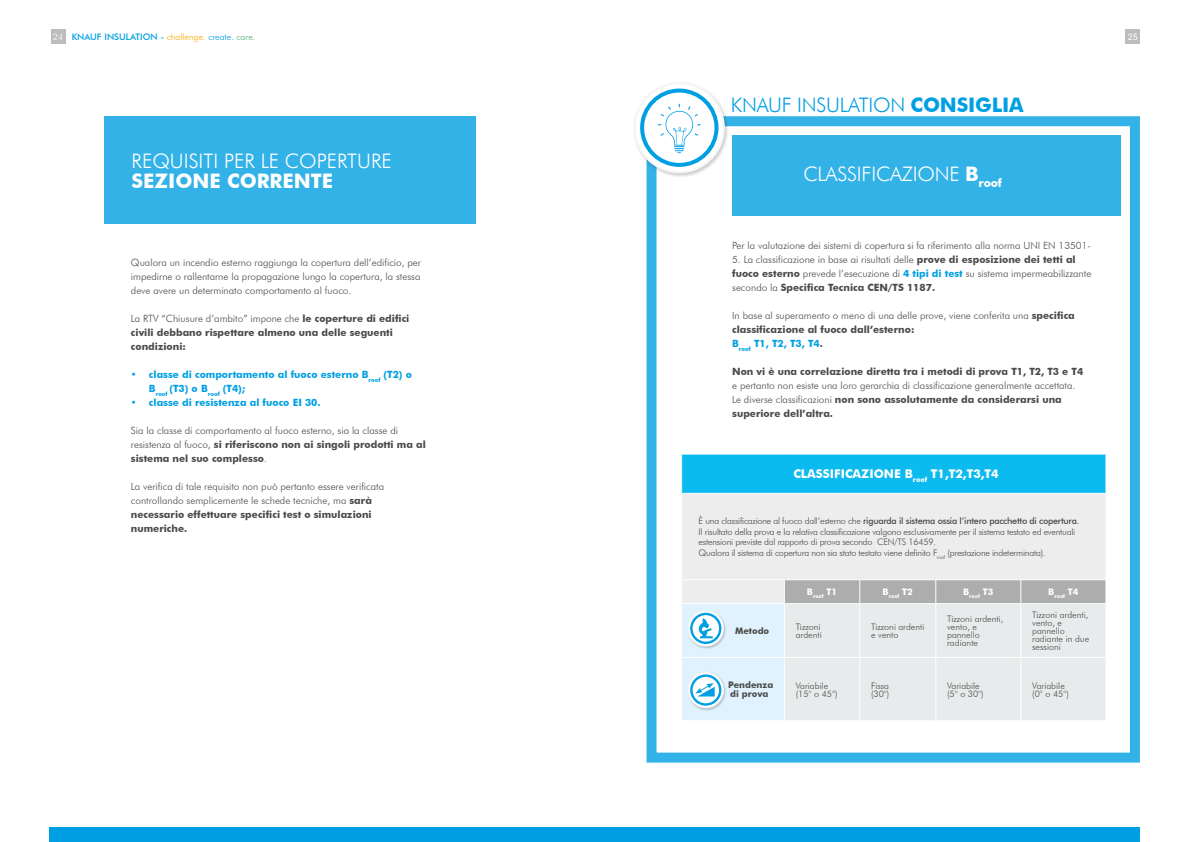
<style>
.page{position:relative;width:1191px;height:842px;background:#fff}
.page>*{position:absolute;margin:0;border:0;box-sizing:border-box;transform-origin:0 0}
.t1{font:300 20px "Futura BT";color:#fff}
.t2{font:300 20px "Futura BT";letter-spacing:-.01em;color:#009fe3}
.t3{font:700 20px "Futura BT";color:#fff}
.t4{font:700 12px "Futura BT";color:#fff}
.t5{font:300 10px/14px "Futura BT";color:#4a4a49}
.t6{font:700 10px/14px "Futura BT";color:#4a4a49}
.t7{font:700 10px/14px "Futura BT";color:#009fe3}
.t8{font:300 9px/10.8px "Futura BT";letter-spacing:-.025em;color:#4a4a49}
.t9{font:300 9px/8px "Futura BT";color:#4a4a49}
.t10{font:500 9px "Futura BT";color:#009fe3}
.t11{font:700 9px/9px "Futura BT";color:#4a4a49}
.t12{font:9px "Roboto";color:#fff}
.t13{font:700 5.2px "Futura BT";color:#fff}
.s1{font-weight:300;color:#fff}
.s2{font-weight:300;color:#f6aa00}
.s3{font-weight:300}
.s4{font-weight:300;color:#52ae69}
.s5{font-weight:700}
.s6{font-weight:700;color:#009fe3}
.s7{font-weight:500}
</style>
<div class="page">
<div style="left:646px;top:116px;width:494px;height:647px;border:10px solid #009fe3"></div>
<div style="left:632px;top:82px;width:97px;height:97px;background:#000;opacity:.2"></div>
<svg style="left:635px;top:83px;width:89px;height:89px"></svg>
<div style="left:634px;top:82px;width:91px;height:91px;border:2px solid #f6f6f6;border-radius:50%"></div>
<svg style="left:642px;top:91px;width:74px;height:74px"></svg>
<div style="left:640px;top:89px;width:78px;height:78px;border:4px solid #009fe3;border-radius:50%"></div>
<svg style="left:657px;top:104px;width:44px;height:50px"></svg>
<div style="left:51px;top:30px;width:14px;height:14px;background:#bcbcbc"></div>
<div style="left:1126px;top:30px;width:14px;height:14px;background:#bcbcbc"></div>
<div style="left:50px;top:827px;width:1090px;height:15px;background:#009fe3"></div>
<div style="left:105px;top:116px;width:371px;height:107px;background:#33b2e8"></div>
<div style="left:681px;top:454px;width:425px;height:39px;background:#0bbbef"></div>
<div style="left:682px;top:494px;width:423px;height:85px;background:#ededed"></div>
<hr style="left:681px;top:454px;width:103px;height:1px;background:#fff">
<hr style="left:681px;top:455px;width:1px;height:38px;background:#fff">
<hr style="left:784px;top:454px;width:75px;height:1px;background:#fff">
<hr style="left:859px;top:454px;width:76px;height:1px;background:#fff">
<hr style="left:935px;top:454px;width:85px;height:1px;background:#fff">
<hr style="left:1020px;top:454px;width:86px;height:1px;background:#fff">
<hr style="left:1105px;top:455px;width:1px;height:38px;background:#fff">
<svg style="left:682px;top:580px;width:424px;height:140px;background:#dde4e7"></svg>
<div style="left:732px;top:135px;width:388px;height:80px;background:#33b2e8"></div>
<p class="t10" style="left:53px;top:32px;width:204px"><span class="s1">24</span> KNAUF INSULATION - <span class="s2">challenge.</span> <span class="s3">create.</span> <span class="s4">care.</span></p>
<p class="t12" style="left:1127px;top:31px;width:12px">25</p>
<h1 class="t2" style="left:730px;top:93px;width:294px">KNAUF INSULATION <span class="s5">CONSIGLIA</span></h1>
<h1 class="t1" style="left:132px;top:148px;width:262px">REQUISITI PER LE COPERTURE</h1>
<h1 class="t3" style="left:132px;top:168px;width:203px">SEZIONE CORRENTE</h1>
<h1 class="t1" style="left:803px;top:161px;width:200px">CLASSIFICAZIONE <span class="s5">B</span><sub>roof</sub></h1>
<p class="t5" style="left:131px;top:256px;width:292px;text-align:justify">Qualora un incendio esterno raggiunga la copertura dell’edificio, per impedirne o rallentarne la propagazione lungo la copertura, la stessa deve avere un determinato comportamento al fuoco.</p>
<p class="t6" style="left:131px;top:312px;width:280px"><span class="s3">La RTV “Chiusure d’ambito” impone che</span> le coperture di edifici civili debbano rispettare almeno una delle seguenti condizioni:</p>
<p class="t7" style="left:149px;top:368px;width:264px;text-indent:-18px">• classe di comportamento al fuoco esterno B<sub>roof</sub> (T2) o<br>B<sub>roof</sub> (T3) o B<sub>roof</sub> (T4);</p>
<p class="t7" style="left:131px;top:396px;width:191px">• classe di resistenza al fuoco EI 30.</p>
<p class="t5" style="left:131px;top:424px;width:296px">Sia la classe di comportamento al fuoco esterno, sia la classe di resistenza al fuoco, <span class="s5">si riferiscono non ai singoli prodotti ma al sistema nel suo complesso</span>.</p>
<p class="t5" style="left:131px;top:480px;width:255px">La verifica di tale requisito non può pertanto essere verificata controllando semplicemente le schede tecniche, ma <span class="s5">sarà necessario effettuare specifici test o simulazioni numeriche.</span></p>
<p class="t5" style="left:732px;top:239px;width:360px">Per la valutazione dei sistemi di copertura si fa riferimento alla norma UNI EN 13501-</p>
<p class="t5" style="left:732px;top:253px;width:360px">5. La classificazione in base ai risultati delle <span class="s5">prove di esposizione dei tetti al fuoco esterno</span> prevede l’esecuzione di <span class="s6">4 tipi di test</span> su sistema impermeabilizzante secondo la <span class="s5">Specifica Tecnica CEN/TS 1187.</span></p>
<p class="t5" style="left:732px;top:309px;width:344px">In base al superamento o meno di una delle prove, viene conferita una <span class="s5">specifica classificazione al fuoco dall’esterno:<br></span><span class="s6">B</span><sub>roof</sub> <span class="s6">T1, T2, T3, T4</span><span class="s5">.</span></p>
<p class="t6" style="left:732px;top:365px;width:353px">Non vi è una correlazione diretta tra i metodi di prova T1, T2, T3 e T4</p>
<p class="t5" style="left:732px;top:379px;width:345px">e pertanto non esiste una loro gerarchia di classificazione generalmente accettata.<br>Le diverse classificazioni <span class="s5">non sono assolutamente da considerarsi una superiore dell’altra.</span></p>
<p class="t4" style="left:793px;top:467px;width:207px">CLASSIFICAZIONE B<sub>roof</sub> T1,T2,T3,T4</p>
<p class="t8" style="left:698px;top:515px;width:382px">È una classificazione al fuoco dall’esterno che <span class="s7">riguarda il sistema ossia l’intero pacchetto di copertura.<br></span>Il risultato della prova e la relativa classificazione valgono esclusivamente per il sistema testato ed eventuali estensioni previste dal rapporto di prova secondo CEN/TS 16459.<br>Qualora il sistema di copertura non sia stato testato viene definito F<sub>roof</sub> (prestazione indeterminata).</p>
<p class="t13" style="left:807px;top:593px;width:32px"><sup>B</sup>roof <sup>T1</sup></p>
<p class="t13" style="left:882px;top:593px;width:32px"><sup>B</sup>roof <sup>T2</sup></p>
<p class="t13" style="left:963px;top:593px;width:32px"><sup>B</sup>roof <sup>T3</sup></p>
<p class="t13" style="left:1048px;top:593px;width:32px"><sup>B</sup>roof <sup>T4</sup></p>
<p class="t11" style="left:735px;top:626px;width:36px">Metodo</p>
<p class="t9" style="left:795px;top:623px;width:28px">Tizzoni ardenti</p>
<p class="t9" style="left:871px;top:623px;width:55px">Tizzoni ardenti e vento</p>
<p class="t9" style="left:947px;top:615px;width:58px">Tizzoni ardenti, vento, e pannello radiante</p>
<p class="t9" style="left:1032px;top:611px;width:58px">Tizzoni ardenti, vento, e pannello radiante in due sessioni</p>
<p class="t11" style="left:728px;top:680px;width:47px">Pendenza di prova</p>
<p class="t9" style="left:795px;top:681px;width:43px">Variabile (15° o 45°)</p>
<p class="t8" style="left:871px;top:681px;width:20px;line-height:8px">Fissa (30°)</p>
<p class="t9" style="left:947px;top:681px;width:38px">Variabile (5° o 30°)</p>
<p class="t9" style="left:1032px;top:681px;width:38px">Variabile (0° o 45°)</p>
</div>
